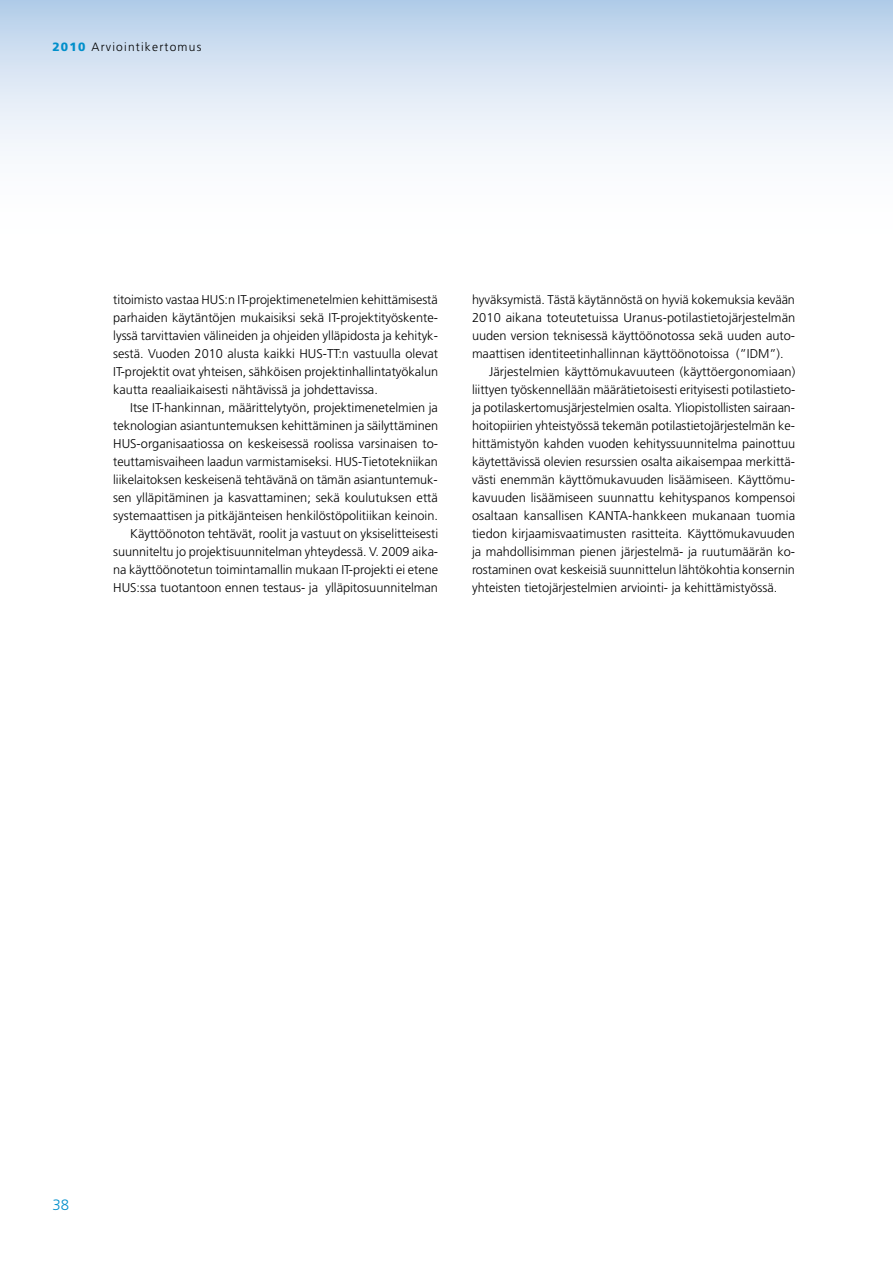
<style>
.page{position:relative;width:893px;height:1263px;background:#fff}
.page>*{position:absolute;margin:0;border:0;box-sizing:border-box;transform-origin:0 0}
.t1{font:300 15px "Frutiger";color:#008fcb}
.t2{font:300 12.75px/18px "Frutiger";color:#000;text-align:justify}
.t3{font:300 12px "Frutiger";letter-spacing:.1em;color:#000}
.s1{font-weight:900;color:#008fcb}
</style>
<div class="page">
<svg style="left:0;top:0;width:893px;height:151px"></svg>
<p class="t3" style="left:52px;top:40px;width:150px"><span class="s1">2010</span> Arviointikertomus</p>
<p class="t2" style="left:113px;top:290px;width:326px">titoimisto vastaa HUS:n IT-projektimenetelmien kehittämisestä parhaiden käytäntöjen mukaisiksi sekä IT-projektityöskente&shy;lyssä tarvittavien välineiden ja ohjeiden ylläpidosta ja kehityk&shy;sestä. Vuoden 2010 alusta kaikki HUS-TT:n vastuulla olevat IT-projektit ovat yhteisen, sähköisen projektinhallintatyökalun kautta reaaliaikaisesti nähtävissä ja johdettavissa.</p>
<p class="t2" style="left:113px;top:398px;width:327px;text-align:right">Itse IT-hankinnan, määrittelytyön, projektimenetelmien ja teknologian asiantuntemuksen kehittäminen ja säilyttäminen HUS-organisaatiossa on keskeisessä roolissa varsinaisen to&shy;teuttamisvaiheen laadun varmistamiseksi. HUS-Tietotekniikan liikelaitoksen keskeisenä tehtävänä on tämän asiantuntemuk&shy;sen ylläpitäminen ja kasvattaminen; sekä koulutuksen että systemaattisen ja pitkäjänteisen henkilöstöpolitiikan keinoin.<br>Käyttöönoton tehtävät, roolit ja vastuut on yksiselitteisesti suunniteltu jo projektisuunnitelman yhteydessä. V. 2009 aika&shy;na käyttöönotetun toimintamallin mukaan IT-projekti ei etene HUS:ssa tuotantoon ennen testaus- ja ylläpitosuunnitelman</p>
<p class="t2" style="left:472px;top:290px;width:324px">hyväksymistä. Tästä käytännöstä on hyviä kokemuksia kevään</p>
<p class="t2" style="left:472px;top:308px;width:325px">2010 aikana toteutetuissa Uranus-potilastietojärjestelmän</p>
<p class="t2" style="left:472px;top:326px;width:325px">uuden version teknisessä käyttöönotossa sekä uuden auto-</p>
<p class="t2" style="left:472px;top:344px;width:313px">maattisen identiteetinhallinnan käyttöönotoissa (”IDM”).</p>
<p class="t2" style="left:489px;top:362px;width:308px">Järjestelmien käyttömukavuuteen (käyttöergonomiaan)</p>
<p class="t2" style="left:472px;top:380px;width:325px">liittyen työskennellään määrätietoisesti erityisesti potilastieto-</p>
<p class="t2" style="left:472px;top:398px;width:325px">ja potilaskertomusjärjestelmien osalta. Yliopistollisten sairaan-</p>
<p class="t2" style="left:472px;top:416px;width:325px">hoitopiirien yhteistyössä tekemän potilastietojärjestelmän ke-</p>
<p class="t2" style="left:472px;top:434px;width:325px">hittämistyön kahden vuoden kehityssuunnitelma painottuu</p>
<p class="t2" style="left:472px;top:452px;width:325px">käytettävissä olevien resurssien osalta aikaisempaa merkittä-</p>
<p class="t2" style="left:472px;top:470px;width:325px">västi enemmän käyttömukavuuden lisäämiseen. Käyttömu-</p>
<p class="t2" style="left:472px;top:488px;width:325px">kavuuden lisäämiseen suunnattu kehityspanos kompensoi</p>
<p class="t2" style="left:472px;top:506px;width:325px">osaltaan kansallisen KANTA-hankkeen mukanaan tuomia</p>
<p class="t2" style="left:472px;top:524px;width:324px">tiedon kirjaamisvaatimusten rasitteita. Käyttömukavuuden</p>
<p class="t2" style="left:472px;top:542px;width:325px">ja mahdollisimman pienen järjestelmä- ja ruutumäärän ko-</p>
<p class="t2" style="left:472px;top:560px;width:324px">rostaminen ovat keskeisiä suunnittelun lähtökohtia konsernin</p>
<p class="t2" style="left:472px;top:578px;width:307px">yhteisten tietojärjestelmien arviointi- ja kehittämistyössä.</p>
<p class="t1" style="left:52px;top:1196px;width:18px">38</p>
</div>
